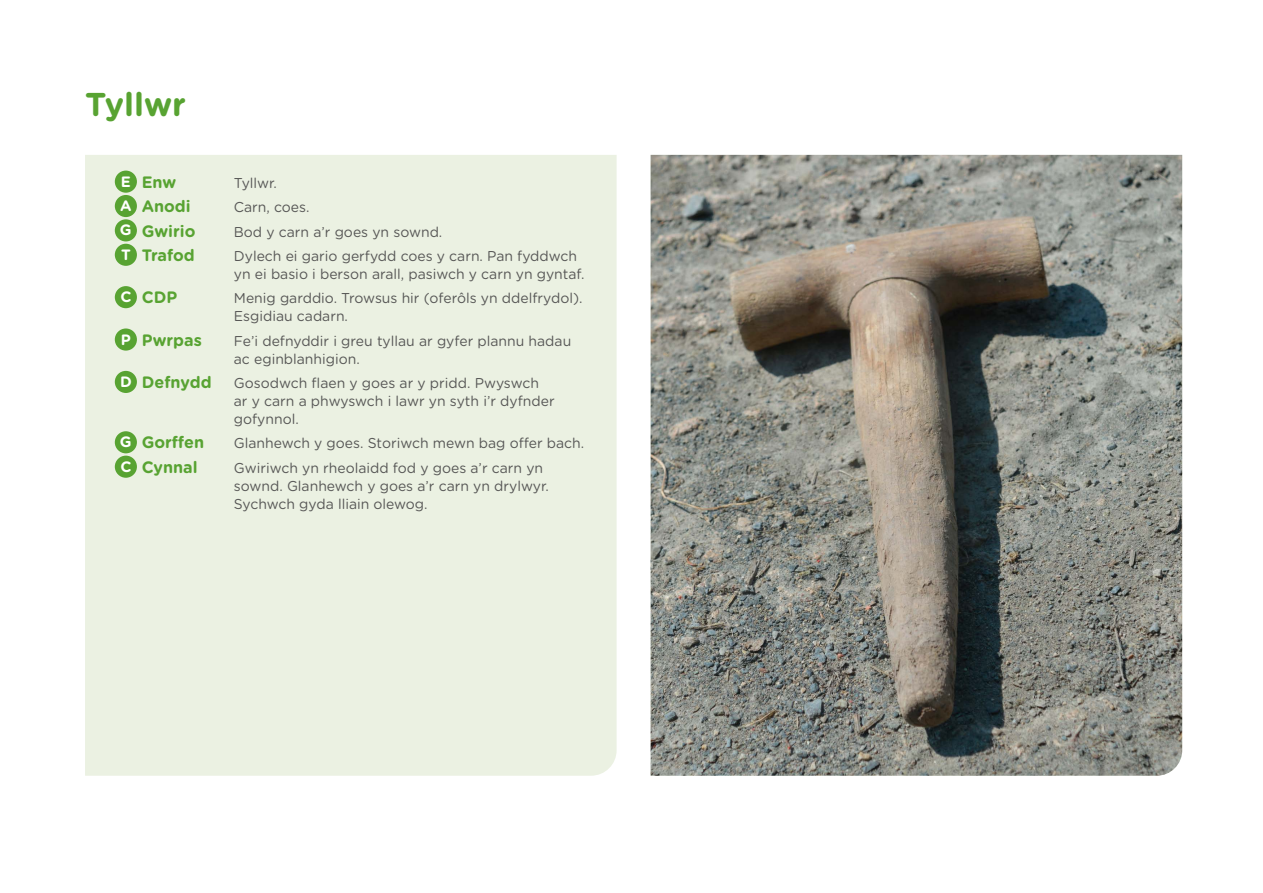
<style>
.page{position:relative;width:1263px;height:893px;background:#fff}
.page>*{position:absolute;margin:0;border:0;box-sizing:border-box;transform-origin:0 0}
.t1{font:700 33px "Gotham Rounded";color:#58a332}
.Subtiles{font:700 16.5px "Gotham Rounded";color:#58a332}
.t2{font:700 15px "Gotham Rounded";color:#fff}
.Subtiles-2{font:14.25px/18px "Gotham Rounded";color:#575756}
</style>
<div class="page">
<div style="left:85px;top:155px;width:532px;height:621px;background:#ebf1e2"></div>
<img style="left:651px;top:155px;width:531px;height:621px">
<div style="left:115px;top:171px;width:22px;height:22px;background:#58a332;border-radius:50%"></div>
<div style="left:115px;top:195px;width:22px;height:22px;background:#58a332;border-radius:50%"></div>
<div style="left:115px;top:219px;width:22px;height:22px;background:#58a332;border-radius:50%"></div>
<div style="left:115px;top:244px;width:22px;height:22px;background:#58a332;border-radius:50%"></div>
<div style="left:115px;top:286px;width:22px;height:22px;background:#58a332;border-radius:50%"></div>
<div style="left:115px;top:328px;width:22px;height:23px;background:#58a332;border-radius:50%"></div>
<div style="left:115px;top:371px;width:22px;height:22px;background:#58a332;border-radius:50%"></div>
<div style="left:115px;top:431px;width:22px;height:22px;background:#58a332;border-radius:50%"></div>
<div style="left:115px;top:456px;width:22px;height:22px;background:#58a332;border-radius:50%"></div>
<p class="t1" style="left:85px;top:80px;width:102px">Tyllwr</p>
<p class="t2" style="left:121px;top:170px;width:12px">E</p>
<p class="Subtiles" style="left:142px;top:170px;width:36px">Enw</p>
<p class="Subtiles-2" style="left:234px;top:173px;width:45px">Tyllwr.</p>
<p class="t2" style="left:120px;top:195px;width:13px">A</p>
<p class="Subtiles" style="left:142px;top:194px;width:50px">Anodi</p>
<p class="Subtiles-2" style="left:234px;top:197px;width:77px">Carn, coes.</p>
<p class="t2" style="left:120px;top:219px;width:13px">G</p>
<p class="Subtiles" style="left:142px;top:219px;width:55px">Gwirio</p>
<p class="Subtiles-2" style="left:234px;top:222px;width:210px">Bod y carn a’r goes yn sownd.</p>
<p class="t2" style="left:121px;top:243px;width:11px">T</p>
<p class="Subtiles" style="left:142px;top:243px;width:55px">Trafod</p>
<p class="Subtiles-2" style="left:234px;top:246px;width:352px">Dylech ei gario gerfydd coes y carn. Pan fyddwch yn ei basio i berson arall, pasiwch y carn yn gyntaf.</p>
<p class="t2" style="left:120px;top:286px;width:13px">C</p>
<p class="Subtiles" style="left:142px;top:285px;width:37px">CDP</p>
<p class="Subtiles-2" style="left:234px;top:289px;width:350px">Menig garddio. Trowsus hir (oferôls yn ddelfrydol).<br>Esgidiau cadarn.</p>
<p class="t2" style="left:121px;top:328px;width:12px">P</p>
<p class="Subtiles" style="left:142px;top:328px;width:62px">Pwrpas</p>
<p class="Subtiles-2" style="left:234px;top:331px;width:339px">Fe’i defnyddir i greu tyllau ar gyfer plannu hadau ac eginblanhigion.</p>
<p class="t2" style="left:120px;top:371px;width:13px">D</p>
<p class="Subtiles" style="left:142px;top:370px;width:71px">Defnydd</p>
<p class="Subtiles-2" style="left:234px;top:373px;width:322px">Gosodwch flaen y goes ar y pridd. Pwyswch ar y carn a phwyswch i lawr yn syth i’r dyfnder gofynnol.</p>
<p class="t2" style="left:120px;top:431px;width:13px">G</p>
<p class="Subtiles" style="left:142px;top:430px;width:64px">Gorffen</p>
<p class="Subtiles-2" style="left:234px;top:434px;width:352px">Glanhewch y goes. Storiwch mewn bag offer bach.</p>
<p class="t2" style="left:120px;top:455px;width:13px">C</p>
<p class="Subtiles" style="left:142px;top:455px;width:57px">Cynnal</p>
<p class="Subtiles-2" style="left:234px;top:458px;width:317px">Gwiriwch yn rheolaidd fod y goes a’r carn yn sownd. Glanhewch y goes a’r carn yn drylwyr.<br>Sychwch gyda lliain olewog.</p>
</div>
